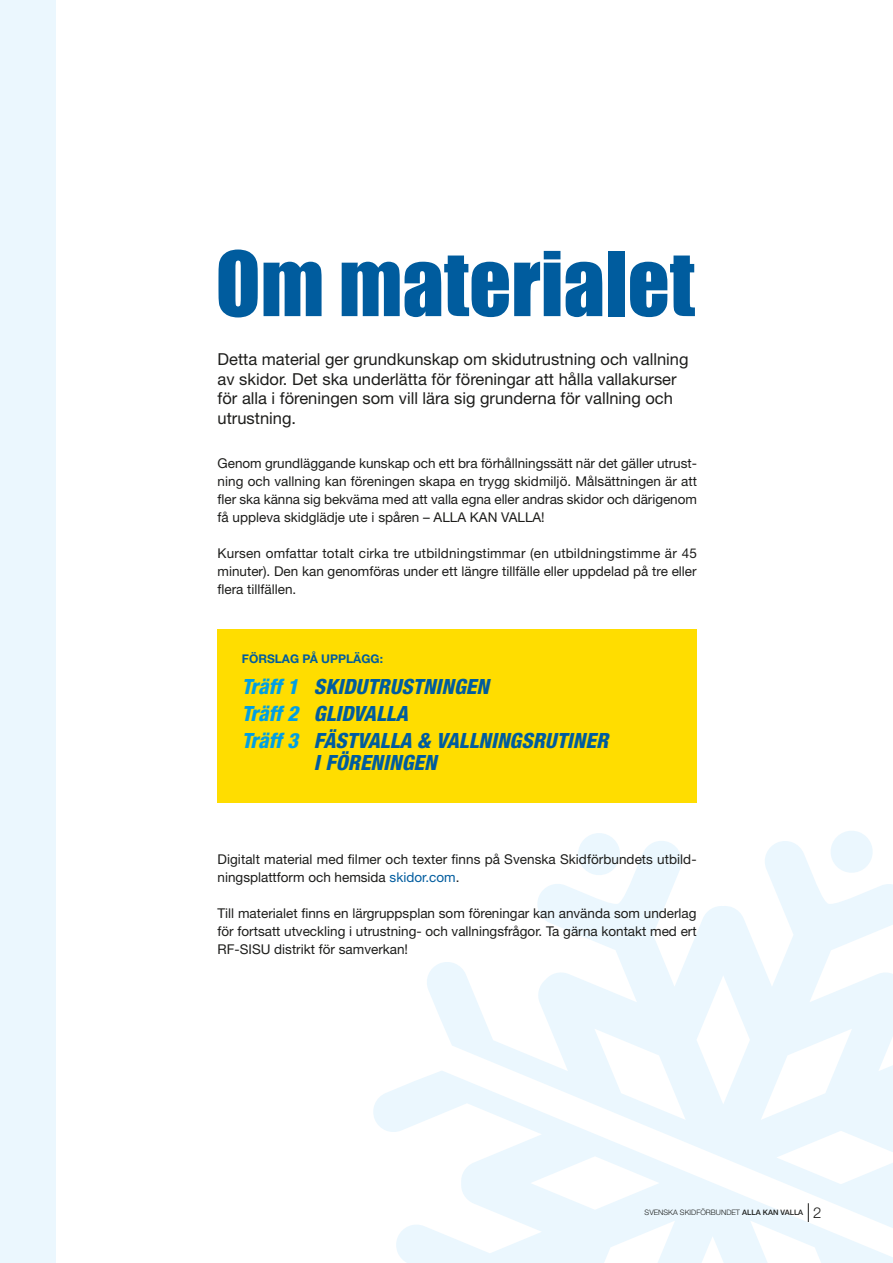
<style>
.page{position:relative;width:893px;height:1263px;background:#fff}
.page>*{position:absolute;margin:0;border:0;box-sizing:border-box;transform-origin:0 0}
.t1{font:82.5px "Impact";color:#005c9e}
.t2{font:italic 800 condensed 21px/26.7px "Helvetica Neue LT Std";letter-spacing:.005em;color:#005c9e}
.t3{font:16.5px/19.8px "Helvetica Neue LT Std";color:#1d1d1b}
.t4{font:13.5px/18px "Helvetica Neue LT Std";color:#1d1d1b;text-align:justify}
.t5{font:700 12px "Helvetica Neue LT Std";color:#005c9e}
.t6{font:300 7.5px "Helvetica Neue LT Std";color:#1d1d1b}
.s1{color:#009fe3}
.s2{color:#005c9e}
.s3{font-weight:500}
.s4{font-size:15px}
</style>
<div class="page">
<svg style="left:427px;top:841px;width:466px;height:229px"></svg>
<svg style="left:828px;top:831px;width:47px;height:45px"></svg>
<svg style="left:575px;top:833px;width:48px;height:45px"></svg>
<svg style="left:373px;top:1070px;width:520px;height:193px;fill:#ebf7fe"></svg>
<div style="left:218px;top:629px;width:479px;height:173px;background:#fd0"></div>
<div style="left:0;top:0;width:55px;height:1263px;background:#ebf7fe"></div>
<h1 class="t1" style="left:216px;top:220px;width:481px">Om materialet</h1>
<p class="t3" style="left:218px;top:349px;width:473px">Detta material ger grundkunskap om skidutrustning och vallning av skidor. Det ska underlätta för föreningar att hålla vallakurser för alla i föreningen som vill lära sig grunderna för vallning och utrustning.</p>
<p class="t4" style="left:218px;top:454px;width:481px">Genom grundläggande kunskap och ett bra förhållningssätt när det gäller utrust&shy;ning och vallning kan föreningen skapa en trygg skidmiljö. Målsättningen är att fler ska känna sig bekväma med att valla egna eller andras skidor och därigenom få uppleva skidglädje ute i spåren – ALLA KAN VALLA!</p>
<p class="t4" style="left:218px;top:544px;width:481px">Kursen omfattar totalt cirka tre utbildningstimmar (en utbildningstimme är 45 minuter). Den kan genomföras under ett längre tillfälle eller uppdelad på tre eller flera tillfällen.</p>
<p class="t5" style="left:242px;top:652px;width:143px">FÖRSLAG PÅ UPPLÄGG:</p>
<h2 class="t2" style="left:242px;top:674px;width:368px"><span class="s1">Träff 1</span> SKIDUTRUSTNINGEN<br><span class="s1">Träff 2</span> GLIDVALLA<br><span class="s1">Träff 3</span> FÄSTVALLA &amp; VALLNINGSRUTINER</h2>
<h2 class="t2" style="left:314px;top:750px;width:124px">I FÖRENINGEN</h2>
<p class="t4" style="left:218px;top:850px;width:480px">Digitalt material med filmer och texter finns på Svenska Skidförbundets utbild&shy;ningsplattform och hemsida <span class="s2">skidor.com</span>.</p>
<p class="t4" style="left:218px;top:904px;width:481px">Till materialet finns en lärgruppsplan som föreningar kan använda som underlag för fortsatt utveckling i utrustning- och vallningsfrågor. Ta gärna kontakt med ert RF-SISU distrikt för samverkan!</p>
<p class="t6" style="left:645px;top:1208px;width:178px">SVENSKA SKIDFÖRBUNDET <span class="s3">ALLA KAN VALLA</span> <span class="s4">2</span></p>
</div>
